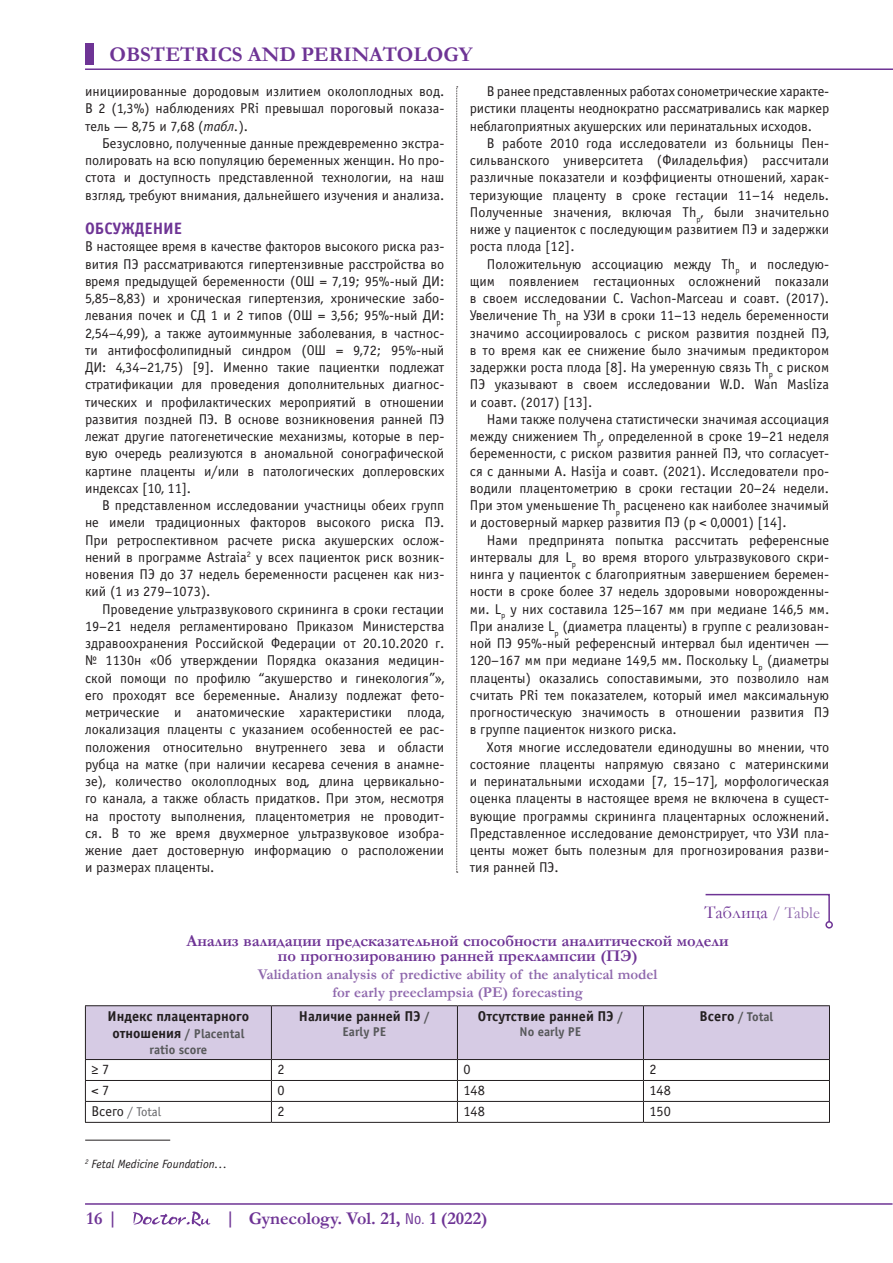
<style>
.page{position:relative;width:893px;height:1263px;background:#fff}
.page>*{position:absolute;margin:0;border:0;box-sizing:border-box;transform-origin:0 0}
.t1{font:700 21px "Garamond";color:#6e3495}
.t2{font:700 18px "Garamond";color:#6e3495}
.t3{font:18px "Garamond";color:#6e3495}
.Osnova_text{font:700 16.5px/15.8px "Garamond";color:#6e3495;text-align:center}
.lit_2{font:700 16.5px "Officina Sans C";color:#6e3495}
.Osnova_text-2{font:700 15px "Garamond";color:#8f68ad}
.lit_2-2{font:14.25px/17.2px "Officina Sans C";color:#231f20;text-align:justify}
.lit_2-3{font:700 14.25px "Officina Sans C";color:#231f20}
.lit_2-4{font:14.25px "Calibri";color:#231f20}
.lit_2-5{font:700 12.75px/15.8px "Officina Sans C";color:#57585a;text-align:center}
.lit_2-6{font:12.75px "Officina Sans C";color:#636366}
.Osnova_text-3{font:italic 12px "Officina Sans C";color:#231f20}
.s1{font-style:italic}
.s2{font-size:16.5px;color:#8f68ad}
.s3{font-size:14.25px;color:#231f20}
.s4{font-size:12.75px;color:#57585a}
.s5{font-family:"Officina Sans C"}
.s6{font-family:"Helios Cond";font-weight:400;font-size:15px}
</style>
<div class="page">
<div style="left:85px;top:43px;width:9px;height:21px;background:#6e3495"></div>
<hr style="left:85px;top:68px;width:808px;height:2px;background:#6e3495">
<hr style="left:85px;top:1203px;width:807px;height:2px;background:#6e3495">
<svg style="left:133px;top:1211px;width:77px;height:16px"></svg>
<hr style="left:85px;top:1140px;width:85px;height:1px;background:#231f20">
<svg style="left:705px;top:893px;width:125px;height:28px"></svg>
<div style="left:825px;top:921px;width:8px;height:7px;border:2px solid #6e3495;border-radius:50%"></div>
<hr style="left:85px;top:1005px;width:186px;height:1px;background:#231f20">
<hr style="left:271px;top:1005px;width:186px;height:1px;background:#231f20">
<hr style="left:457px;top:1005px;width:186px;height:1px;background:#231f20">
<hr style="left:643px;top:1005px;width:187px;height:1px;background:#231f20">
<svg style="left:85px;top:1006px;width:745px;height:116px"></svg>
<hr style="left:85px;top:1122px;width:186px;height:1px;background:#231f20">
<hr style="left:271px;top:1122px;width:186px;height:1px;background:#231f20">
<hr style="left:457px;top:1122px;width:186px;height:1px;background:#231f20">
<hr style="left:643px;top:1122px;width:187px;height:1px;background:#231f20">
<svg style="left:456px;top:87px;width:2px;height:786px"></svg>
<h1 class="t1" style="left:109px;top:40px;width:365px">OBSTETRICS AND PERINATOLOGY</h1>
<p class="lit_2-2" style="left:85px;top:83px;width:361px">инициированные дородовым излитием околоплодных вод.<br>В 2 (1,3%) наблюдениях PRi превышал пороговый показа&shy;тель — 8,75 и 7,68 (<span class="s1">табл.</span>).</p>
<p class="lit_2-2" style="left:85px;top:135px;width:361px;text-indent:17px">Безусловно, полученные данные преждевременно экстра&shy;полировать на всю популяцию беременных женщин. Но про&shy;стота и доступность представленной технологии, на наш взгляд, требуют внимания, дальнейшего изучения и анализа.</p>
<p class="lit_2" style="left:85px;top:219px;width:99px">ОБСУЖДЕНИЕ</p>
<p class="lit_2-2" style="left:85px;top:238px;width:361px">В настоящее время в качестве факторов высокого риска раз&shy;вития ПЭ рассматриваются гипертензивные расстройства во время предыдущей беременности (ОШ = 7,19; 95%-ный ДИ:<br>5,85–8,83) и хроническая гипертензия, хронические забо&shy;левания почек и СД 1 и 2 типов (ОШ = 3,56; 95%-ный ДИ:<br>2,54–4,99), а также аутоиммунные заболевания, в частнос&shy;ти антифосфолипидный синдром (ОШ = 9,72; 95%-ный ДИ: 4,34–21,75) [9]. Именно такие пациентки подлежат стратификации для проведения дополнительных диагнос&shy;тических и профилактических мероприятий в отношении развития поздней ПЭ. В основе возникновения ранней ПЭ лежат другие патогенетические механизмы, которые в пер&shy;вую очередь реализуются в аномальной сонографической картине плаценты и/или в патологических доплеровских индексах [10, 11].</p>
<p class="lit_2-2" style="left:85px;top:497px;width:361px;text-indent:17px">В представленном исследовании участницы обеих групп не имели традиционных факторов высокого риска ПЭ.<br>При ретроспективном расчете риска акушерских ослож&shy;нений в программе Astraia<sup>2</sup> у всех пациенток риск возник&shy;новения ПЭ до 37 недель беременности расценен как низ&shy;кий (1 из 279–1073).</p>
<p class="lit_2-2" style="left:85px;top:601px;width:361px;text-indent:17px">Проведение ультразвукового скрининга в сроки гестации 19–21 неделя регламентировано Приказом Министерства здравоохранения Российской Федерации от 20.10.2020 г. № 1130н «Об утверждении Порядка оказания медицин&shy;ской помощи по профилю “акушерство и гинекология”», его проходят все беременные. Анализу подлежат фето&shy;метрические и анатомические характеристики плода, локализация плаценты с указанием особенностей ее рас&shy;положения относительно внутреннего зева и области рубца на матке (при наличии кесарева сечения в анамне&shy;зе), количество околоплодных вод, длина цервикально&shy;го канала, а также область придатков. При этом, несмотря на простоту выполнения, плацентометрия не проводит&shy;ся. В то же время двухмерное ультразвуковое изобра&shy;жение дает достоверную информацию о расположении и размерах плаценты.</p>
<p class="lit_2-2" style="left:470px;top:83px;width:361px;text-indent:17px">В ранее представленных работах сонометрические характе&shy;ристики плаценты неоднократно рассматривались как маркер неблагоприятных акушерских или перинатальных исходов.</p>
<p class="lit_2-2" style="left:470px;top:135px;width:361px;text-indent:17px">В работе 2010 года исследователи из больницы Пен&shy;сильванского университета (Филадельфия) рассчитали различные показатели и коэффициенты отношений, харак&shy;теризующие плаценту в сроке гестации 11–14 недель.<br>Полученные значения, включая Th<sub>p</sub>, были значительно ниже у пациенток с последующим развитием ПЭ и задержки роста плода [12].</p>
<p class="lit_2-2" style="left:470px;top:256px;width:361px;text-indent:17px">Положительную ассоциацию между Th<sub>p</sub> и последую&shy;щим появлением гестационных осложнений показали в своем исследовании C. Vachon-Marceau и соавт. (2017).<br>Увеличение Th<sub>p</sub> на УЗИ в сроки 11–13 недель беременности значимо ассоциировалось с риском развития поздней ПЭ, в то время как ее снижение было значимым предиктором задержки роста плода [8]. На умеренную связь Th<sub>p</sub> с риском ПЭ указывают в своем исследовании W.D. Wan Masliza и соавт. (2017) [13].</p>
<p class="lit_2-2" style="left:470px;top:411px;width:361px;text-indent:17px">Нами также получена статистически значимая ассоциация между снижением Th<sub>p</sub>, определенной в сроке 19–21 неделя беременности, с риском развития ранней ПЭ, что согласует&shy;ся с данными A. Hasija и соавт. (2021). Исследователи про&shy;водили плацентометрию в сроки гестации 20–24 недели.<br>При этом уменьшение Th<sub>p</sub> расценено как наиболее значимый и достоверный маркер развития ПЭ (р &lt; 0,0001) [14].</p>
<p class="lit_2-2" style="left:470px;top:532px;width:361px;text-indent:17px">Нами предпринята попытка рассчитать референсные интервалы для L<sub>p</sub> во время второго ультразвукового скри&shy;нинга у пациенток с благоприятным завершением беремен&shy;ности в сроке более 37 недель здоровыми новорожденны&shy;ми. L<sub>p</sub> у них составила 125–167 мм при медиане 146,5 мм.<br>При анализе L<sub>p</sub> (диаметра плаценты) в группе с реализован&shy;ной ПЭ 95%-ный референсный интервал был идентичен — 120–167 мм при медиане 149,5 мм. Поскольку L<sub>p</sub> (диаметры плаценты) оказались сопоставимыми, это позволило нам считать PRi тем показателем, который имел максимальную прогностическую значимость в отношении развития ПЭ в группе пациенток низкого риска.</p>
<p class="lit_2-2" style="left:470px;top:739px;width:361px;text-indent:17px">Хотя многие исследователи единодушны во мнении, что состояние плаценты напрямую связано с материнскими и перинатальными исходами [7, 15–17], морфологическая оценка плаценты в настоящее время не включена в сущест&shy;вующие программы скрининга плацентарных осложнений.<br>Представленное исследование демонстрирует, что УЗИ пла&shy;центы может быть полезным для прогнозирования разви&shy;тия ранней ПЭ.</p>
<p class="t3" style="left:704px;top:900px;width:117px">Таблица <span class="s2">/ Table</span></p>
<p class="Osnova_text" style="left:187px;top:932px;width:544px">Анализ валидации предсказательной способности аналитической модели по прогнозированию ранней преклампсии (ПЭ)</p>
<p class="Osnova_text-2" style="left:258px;top:964px;width:401px">Validation analysis of predictive ability of the analytical model</p>
<p class="Osnova_text-2" style="left:332px;top:982px;width:252px">for early preeclampsia (PE) forecasting</p>
<p class="lit_2-3" style="left:108px;top:1008px;width:143px">Индекс плацентарного</p>
<p class="lit_2-5" style="left:112px;top:1026px;width:133px"><span class="s3">отношения</span> / Placental ratio score</p>
<p class="lit_2-3" style="left:299px;top:1008px;width:132px">Наличие ранней ПЭ <span class="s4">/</span></p>
<p class="lit_2-5" style="left:343px;top:1024px;width:45px">Early PE</p>
<p class="lit_2-3" style="left:478px;top:1008px;width:147px">Отсутствие ранней ПЭ <span class="s4">/</span></p>
<p class="lit_2-5" style="left:520px;top:1024px;width:63px">No early PE</p>
<p class="lit_2-5" style="left:700px;top:1008px;width:75px"><span class="s3">Всего</span> / Total</p>
<p class="lit_2-4" style="left:91px;top:1060px;width:19px">≥ <span class="s5">7</span></p>
<p class="lit_2-2" style="left:277px;top:1061px;width:9px">2</p>
<p class="lit_2-2" style="left:463px;top:1061px;width:9px">0</p>
<p class="lit_2-2" style="left:649px;top:1061px;width:9px">2</p>
<p class="lit_2-2" style="left:91px;top:1082px;width:19px">&lt; 7</p>
<p class="lit_2-2" style="left:277px;top:1082px;width:9px">0</p>
<p class="lit_2-2" style="left:463px;top:1082px;width:23px">148</p>
<p class="lit_2-2" style="left:649px;top:1082px;width:23px">148</p>
<p class="lit_2-6" style="left:91px;top:1105px;width:71px"><span class="s3">Всего</span> / Total</p>
<p class="lit_2-2" style="left:277px;top:1103px;width:9px">2</p>
<p class="lit_2-2" style="left:463px;top:1103px;width:23px">148</p>
<p class="lit_2-2" style="left:649px;top:1103px;width:23px">150</p>
<p class="Osnova_text-3" style="left:85px;top:1157px;width:144px"><sup>2</sup> Fetal Medicine Foundation...</p>
<p class="t2" style="left:86px;top:1206px;width:33px">16 |</p>
<p class="t2" style="left:225px;top:1206px;width:263px">| Gynecology. Vol. 21, <span class="s6">No.</span> 1 (2022)</p>
</div>
